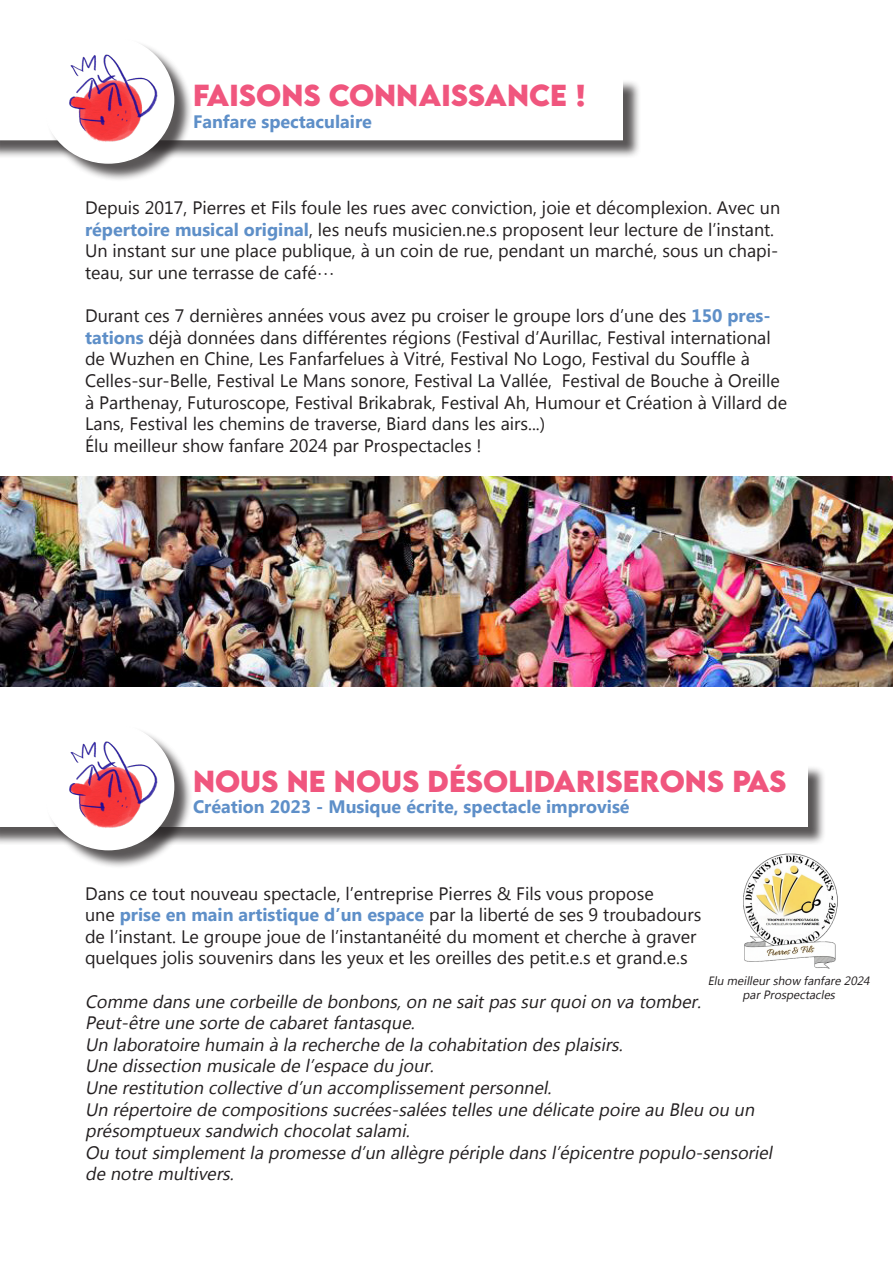
<style>
.page{position:relative;width:893px;height:1263px;background:#fff}
.page>*{position:absolute;margin:0;border:0;box-sizing:border-box;transform-origin:0 0}
.t1{font:700 27px "LEMONMILK";color:#f0567e}
.t2{font:18px/21.6px "Microsoft New Tai Lue";color:#231f20}
.t3{font:italic 18px/21.6px "Microsoft New Tai Lue";color:#231f20}
.t4{font:700 18px "Microsoft New Tai Lue";color:#5e8fc8}
.t5{font:italic 12px "Microsoft New Tai Lue";color:#231f20}
.s1{font-weight:700;color:#5e8fc8}
</style>
<div class="page">
<div style="left:0;top:765px;width:827px;height:80px;background:#231f20;opacity:.75"></div>
<svg style="left:0;top:765px;width:808px;height:62px"></svg>
<div style="left:0;top:79px;width:641px;height:80px;background:#231f20;opacity:.75"></div>
<svg style="left:0;top:79px;width:623px;height:61px"></svg>
<img style="left:0;top:476px;width:893px;height:210px">
<div style="left:45px;top:38px;width:148px;height:144px;background:#231f20;opacity:.75"></div>
<div style="left:43px;top:37px;width:131px;height:126px;background:#fff;border-radius:50%"></div>
<img style="left:56px;top:45px;width:111px;height:110px">
<div style="left:45px;top:725px;width:148px;height:144px;background:#231f20;opacity:.75"></div>
<div style="left:43px;top:723px;width:131px;height:127px;background:#fff;border-radius:50%"></div>
<img style="left:56px;top:731px;width:111px;height:111px">
<img style="left:743px;top:854px;width:95px;height:115px">
<p class="t1" style="left:193px;top:77px;width:394px">FAISONS CONNAISSANCE !</p>
<p class="t4" style="left:193px;top:111px;width:180px">Fanfare spectaculaire</p>
<p class="t2" style="left:85px;top:198px;width:697px">Depuis 2017, Pierres et Fils foule les rues avec conviction, joie et décomplexion. Avec un <span class="s1">répertoire musical original</span>, les neufs musicien.ne.s proposent leur lecture de l’instant.<br>Un instant sur une place publique, à un coin de rue, pendant un marché, sous un chapi&shy;teau, sur une terrasse de café…</p>
<p class="t2" style="left:85px;top:306px;width:704px">Durant ces 7 dernières années vous avez pu croiser le groupe lors d’une des <span class="s1">150 pres&shy;tations</span> déjà données dans différentes régions (Festival d’Aurillac, Festival international de Wuzhen en Chine, Les Fanfarfelues à Vitré, Festival No Logo, Festival du Souffle à Celles-sur-Belle, Festival Le Mans sonore, Festival La Vallée, Festival de Bouche à Oreille à Parthenay, Futuroscope, Festival Brikabrak, Festival Ah, Humour et Création à Villard de Lans, Festival les chemins de traverse, Biard dans les airs...)</p>
<p class="t2" style="left:85px;top:436px;width:398px">Élu meilleur show fanfare 2024 par Prospectacles !</p>
<p class="t1" style="left:193px;top:762px;width:489px">NOUS NE NOUS DÉSOLIDARISERONS</p>
<p class="t1" style="left:732px;top:762px;width:27px">PAS</p>
<p class="t4" style="left:193px;top:796px;width:438px">Création 2023 - Musique écrite, spectacle improvisé</p>
<p class="t2" style="left:85px;top:884px;width:570px">Dans ce tout nouveau spectacle, l’entreprise Pierres &amp; Fils vous propose</p>
<p class="t2" style="left:85px;top:905px;width:618px">une <span class="s1">prise en main artistique d’un espace</span> par la liberté de ses 9 troubadours</p>
<p class="t2" style="left:85px;top:927px;width:613px">de l’instant. Le groupe joue de l’instantanéité du moment et cherche à graver</p>
<p class="t2" style="left:85px;top:949px;width:604px">quelques jolis souvenirs dans les yeux et les oreilles des petit.e.s et grand.e.s</p>
<p class="t3" style="left:85px;top:992px;width:622px">Comme dansune corbeille de bonbons,on ne saitpassurquoion va tomber.</p>
<p class="t3" style="left:85px;top:1013px;width:335px">Peut-être une sorte de cabaretfantasque.</p>
<p class="t3" style="left:85px;top:1035px;width:543px">Un laboratoire humain à la recherche de la cohabitation desplaisirs.</p>
<p class="t3" style="left:85px;top:1057px;width:354px">Une dissection musicale de l’espace du jour.</p>
<p class="t3" style="left:85px;top:1078px;width:472px">Une restitution collective d’un accomplissementpersonnel.</p>
<p class="t3" style="left:85px;top:1100px;width:675px">Un répertoire de compositionssucrées-saléestellesune délicate poire au Bleu ou un présomptueux sandwich chocolatsalami.</p>
<p class="t3" style="left:85px;top:1143px;width:693px">Ou toutsimplementla promesse d’un allègre périple dansl’épicentre populo-sensoriel de notre multivers.</p>
<p class="t5" style="left:708px;top:973px;width:166px">Elu meilleurshow fanfare 2024</p>
<p class="t5" style="left:742px;top:988px;width:97px">parProspectacles</p>
</div>
